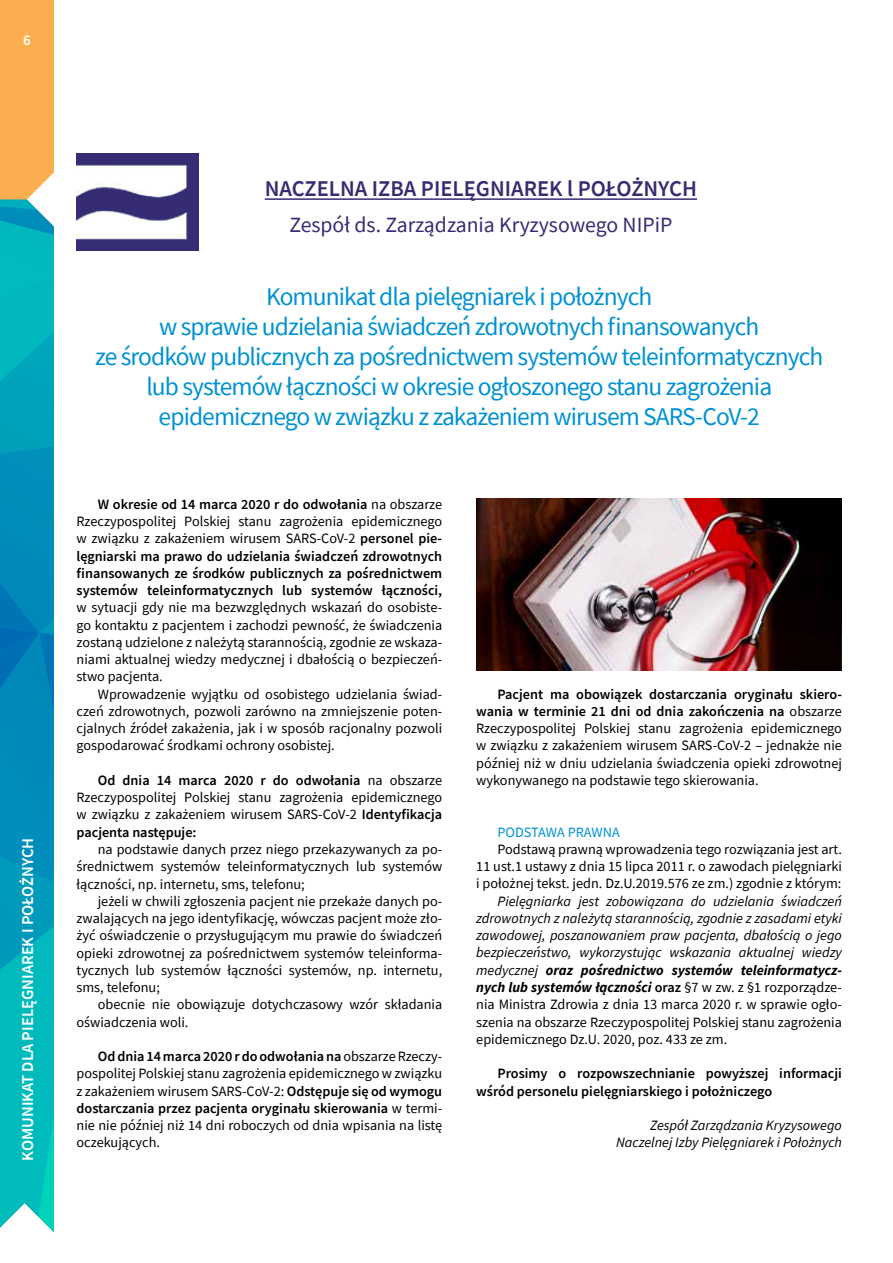
<style>
.page{position:relative;width:893px;height:1263px;background:#fff}
.page>*{position:absolute;margin:0;border:0;box-sizing:border-box;transform-origin:0 0}
.t1{font:25.5px/30px "Source Sans Pro";letter-spacing:-.035em;color:#0091d2;text-align:center}
.t2{font:600 22.5px "Source Sans Pro";color:#352c72}
.t3{font:21.75px "Source Sans Pro";color:#352c72}
.t4{font:600 16.5px "Source Sans Pro";color:#fff}
.t5{font:600 15px "Source Sans Pro";color:#fff}
.t6{font:14.25px/17.2px "Source Sans Pro";color:#000;text-align:justify}
.t7{font:italic 14.25px/17.2px "Source Sans Pro";color:#000;text-align:justify}
.t8{font:600 14.25px/17.2px "Source Sans Pro";color:#000;text-align:justify}
.t9{font:14.25px "Source Sans Pro";color:#0091d2}
.s1{font-weight:400}
.s2{font-weight:600}
.s3{font-weight:700}
.s4{font-weight:600;font-style:normal}
.s5{font-style:normal}
</style>
<div class="page">
<svg style="left:0;top:0;width:54px;height:1233px;background:#2da4ab"></svg>
<hr style="left:265px;top:198px;width:432px;height:2px;background:#352c72">
<img style="left:77px;top:153px;width:122px;height:97px">
<img style="left:476px;top:498px;width:366px;height:172px">
<p class="t5" style="left:23px;top:30px;width:9px">6</p>
<p class="t4" style="left:17px;top:1161px;width:325px;rotate:-90deg">KOMUNIKAT DLA PIELĘGNIAREK I POŁOŻNYCH</p>
<h2 class="t2" style="left:265px;top:174px;width:434px">NACZELNA IZBA PIELĘGNIAREK l POŁOŻNYCH</h2>
<h3 class="t3" style="left:289px;top:211px;width:384px">Zespół ds. Zarządzania Kryzysowego NIPiP</h3>
<p class="t1" style="left:95px;top:281px;width:730px">Komunikat dla pielęgniarek i położnych<br>w sprawie udzielania świadczeń zdrowotnych finansowanych<br>ze środków publicznych za pośrednictwem systemów teleinformatycznych lub systemów łączności w okresie ogłoszonego stanu zagrożenia epidemicznego w związku z zakażeniem wirusem SARS-CoV-2</p>
<p class="t8" style="left:77px;top:495px;width:367px;text-indent:21px">W okresie od 14 marca 2020 r do odwołania <span class="s1">na obszarze Rzeczypospolitej Polskiej stanu zagrożenia epidemicznego w związku z zakażeniem wirusem SARS-CoV-2</span> personel pie&shy;lęgniarski ma prawo do udzielania świadczeń zdrowotnych finansowanych ze środków publicznych za pośrednictwem systemów teleinformatycznych lub systemów łączności,</p>
<p class="t6" style="left:77px;top:599px;width:367px">w sytuacji gdy nie ma bezwzględnych wskazań do osobiste&shy;go kontaktu z pacjentem i zachodzi pewność, że świadczenia zostaną udzielone z należytą starannością, zgodnie ze wskaza&shy;niami aktualnej wiedzy medycznej i dbałością o bezpieczeń&shy;stwo pacjenta.</p>
<p class="t6" style="left:77px;top:685px;width:367px;text-indent:21px">Wprowadzenie wyjątku od osobistego udzielania świad&shy;czeń zdrowotnych, pozwoli zarówno na zmniejszenie poten&shy;cjalnych źródeł zakażenia, jak i w sposób racjonalny pozwoli gospodarować środkami ochrony osobistej.</p>
<p class="t6" style="left:77px;top:771px;width:367px;text-indent:21px"><span class="s2">Od dnia 14 marca 2020 r do odwołania</span> na obszarze Rzeczypospolitej Polskiej stanu zagrożenia epidemicznego w związku z zakażeniem wirusem SARS-CoV-2 <span class="s2">Identyfikacja pacjenta następuje:</span></p>
<p class="t6" style="left:77px;top:840px;width:367px;text-indent:21px">na podstawie danych przez niego przekazywanych za po&shy;średnictwem systemów teleinformatycznych lub systemów łączności, np. internetu, sms, telefonu;</p>
<p class="t6" style="left:77px;top:892px;width:367px;text-indent:21px">jeżeli w chwili zgłoszenia pacjent nie przekaże danych po&shy;zwalających na jego identyfikację, wówczas pacjent może zło&shy;żyć oświadczenie o przysługującym mu prawie do świadczeń opieki zdrowotnej za pośrednictwem systemów teleinforma&shy;tycznych lub systemów łączności systemów, np. internetu, sms, telefonu;</p>
<p class="t6" style="left:77px;top:996px;width:367px;text-indent:21px">obecnie nie obowiązuje dotychczasowy wzór składania oświadczenia woli.</p>
<p class="t6" style="left:77px;top:1048px;width:367px;text-indent:21px"><span class="s2">Od dnia 14 marca 2020 r do odwołania na</span> obszarze Rzeczy&shy;pospolitej Polskiej stanu zagrożenia epidemicznego w związku z zakażeniem wirusem SARS-CoV-2: <span class="s2">Odstępuje się od wymogu dostarczania przez pacjenta oryginału skierowania</span> w termi&shy;nie nie później niż 14 dni roboczych od dnia wpisania na listę oczekujących.</p>
<p class="t6" style="left:476px;top:685px;width:367px;text-indent:21px"><span class="s2">Pacjent ma obowiązek dostarczania oryginału skiero&shy;wania w terminie 21 dni od dnia zakończenia na</span> obszarze Rzeczypospolitej Polskiej stanu zagrożenia epidemicznego w związku z zakażeniem wirusem SARS-CoV-2 – jednakże nie później niż w dniu udzielania świadczenia opieki zdrowotnej wykonywanego na podstawie tego skierowania.</p>
<p class="t9" style="left:497px;top:823px;width:124px">PODSTAWA PRAWNA</p>
<p class="t6" style="left:476px;top:840px;width:367px;text-indent:21px">Podstawą prawną wprowadzenia tego rozwiązania jest art.<br>11 ust.1 ustawy z dnia 15 lipca 2011 r. o zawodach pielęgniarki i położnej tekst. jedn. Dz.U.2019.576 ze zm.) zgodnie z którym:</p>
<p class="t7" style="left:476px;top:892px;width:367px;text-indent:21px">Pielęgniarka jest zobowiązana do udzielania świadczeń zdrowotnych z należytą starannością, zgodnie z zasadami etyki zawodowej, poszanowaniem praw pacjenta, dbałością o jego bezpieczeństwo, wykorzystując wskazania aktualnej wiedzy medycznej <span class="s3">oraz pośrednictwo systemów teleinformatycz&shy;nych lub systemów łączności</span> <span class="s4">oraz</span> <span class="s5">§7 w zw. z §1 rozporządze&shy;nia Ministra Zdrowia z dnia 13 marca 2020 r. w sprawie ogło&shy;szenia na obszarze Rzeczypospolitej Polskiej stanu zagrożenia epidemicznego Dz.U. 2020, poz. 433 ze zm.</span></p>
<p class="t8" style="left:476px;top:1065px;width:367px;text-indent:21px">Prosimy o rozpowszechnianie powyższej informacji wśród personelu pielęgniarskiego i położniczego</p>
<p class="t7" style="left:616px;top:1116px;width:227px;text-align:right">Zespół Zarządzania Kryzysowego<br>Naczelnej Izby Pielęgniarek i Położnych</p>
</div>
